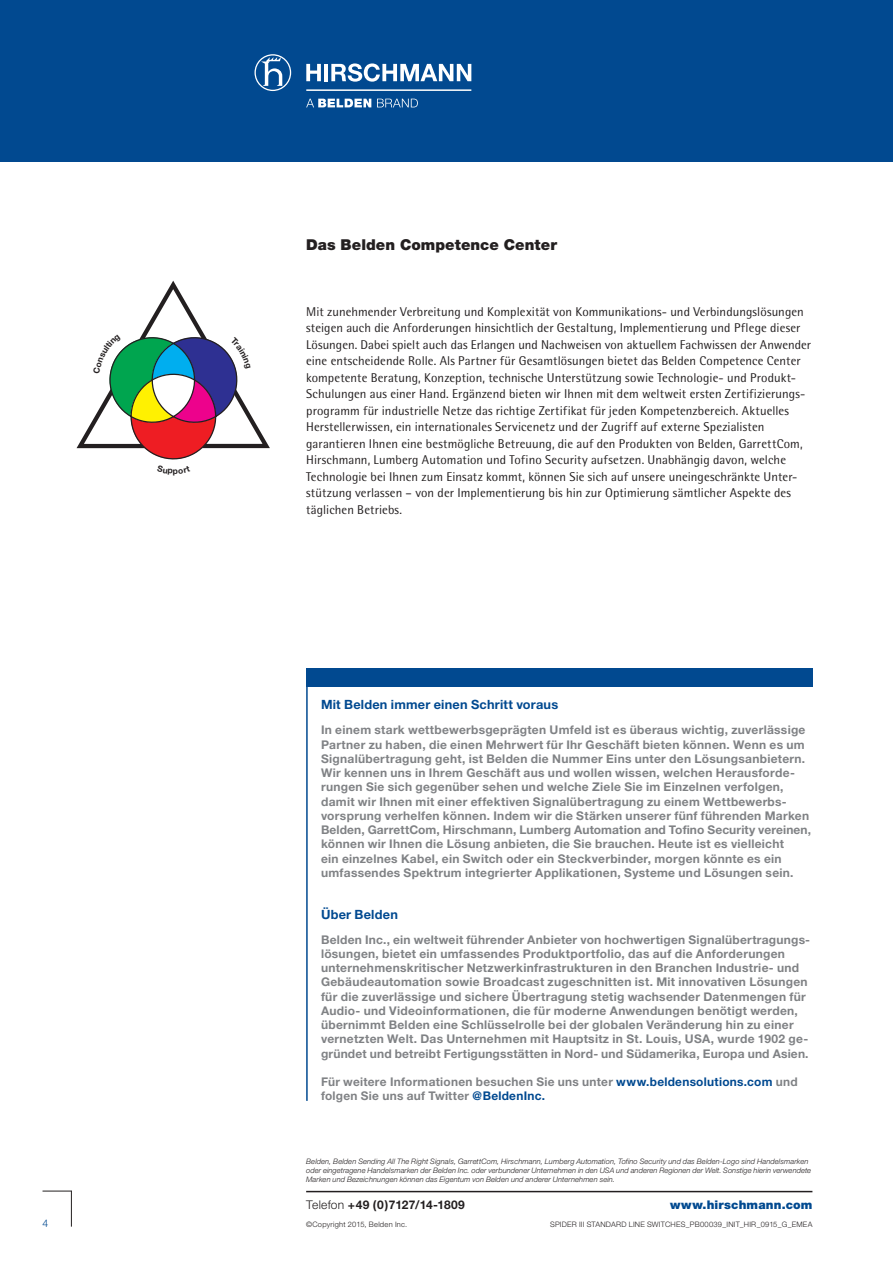
<style>
.page{position:relative;width:893px;height:1263px;background:#fff}
.page>*{position:absolute;margin:0;border:0;box-sizing:border-box;transform-origin:0 0}
.t1{font:900 15px "Helvetica Neue";letter-spacing:.005em;color:#231f20}
.t2{font:12.75px/16.5px "Rotis Semi Sans";letter-spacing:.005em;color:#231f20}
.t3{font:700 12.75px "Helvetica Neue";letter-spacing:.015em;color:#014990}
.t4{font:700 12px/14.2px "Helvetica Neue";letter-spacing:.025em;color:#808285}
.t5{font:700 12px "Helvetica Neue";letter-spacing:.01em;color:#231f20}
.t6{font:900 12px "Helvetica Neue";letter-spacing:.015em;color:#014990}
.t7{font:300 10.5px "Helvetica Neue";color:#014990}
.t8{font:italic 300 7.5px/9px "Helvetica Neue";letter-spacing:.01em;color:#231f20}
.t9{font:300 7.5px "Helvetica Neue";letter-spacing:.03em;color:#231f20}
.s1{color:#014990}
.s2{font-weight:300}
</style>
<div class="page">
<div style="left:0;top:0;width:893px;height:162px;background:#014990"></div>
<hr style="left:71px;top:1191px;width:1px;height:35px;background:#231f20">
<svg style="left:43px;top:1191px;width:29px;height:1px"></svg>
<svg style="left:306px;top:99px;width:65px;height:8px"></svg>
<svg style="left:377px;top:99px;width:41px;height:8px"></svg>
<svg style="left:254px;top:54px;width:37px;height:37px"></svg>
<hr style="left:306px;top:89px;width:165px;height:2px;background:#fff">
<hr style="left:324px;top:64px;width:4px;height:17px;background:#fff">
<svg style="left:306px;top:64px;width:15px;height:17px"></svg>
<svg style="left:331px;top:63px;width:140px;height:19px"></svg>
<hr style="left:306px;top:1191px;width:506px;height:1px;background:#231f20">
<div style="left:306px;top:668px;width:506px;height:18px;background:#014990"></div>
<hr style="left:306px;top:681px;width:2px;height:420px;background:#014990">
<svg style="left:76px;top:280px;width:194px;height:180px"></svg>
<p class="t7" style="left:43px;top:1216px;width:7px">4</p>
<p class="t1" style="left:306px;top:235px;width:252px">Das Belden Competence Center</p>
<p class="t2" style="left:306px;top:303px;width:507px">Mit zunehmender Verbreitung und Komplexität von Kommunikations- und Verbindungslösungen steigen auch die Anforderungen hinsichtlich der Gestaltung, Implementierung und Pflege dieser Lösungen. Dabei spielt auch das Erlangen und Nachweisen von aktuellem Fachwissen der Anwender eine entscheidende Rolle. Als Partner für Gesamtlösungen bietet das Belden Competence Center kompetente Beratung, Konzeption, technische Unterstützung sowie Technologie- und Produkt-Schulungen aus einer Hand. Ergänzend bieten wir Ihnen mit dem weltweit ersten Zertifizierungs&shy;programm für industrielle Netze das richtige Zertifikat für jeden Kompetenzbereich. Aktuelles Herstellerwissen, ein internationales Servicenetz und der Zugriff auf externe Spezialisten garantieren Ihnen eine bestmögliche Betreuung, die auf den Produkten von Belden, GarrettCom, Hirschmann, Lumberg Automation und Tofino Security aufsetzen. Unabhängig davon, welche Technologie bei Ihnen zum Einsatz kommt, können Sie sich auf unsere uneingeschränkte Unter&shy;stützung verlassen – von der Implementierung bis hin zur Optimierung sämtlicher Aspekte des täglichen Betriebs.</p>
<p class="t3" style="left:321px;top:697px;width:239px">Mit Belden immer einen Schritt voraus</p>
<p class="t4" style="left:321px;top:723px;width:492px">In einem stark wettbewerbsgeprägten Umfeld ist es überaus wichtig, zuverlässige Partner zu haben, die einen Mehrwert für Ihr Geschäft bieten können. Wenn es um Signalübertragung geht, ist Belden die Nummer Eins unter den Lösungsanbietern.<br>Wir kennen uns in Ihrem Geschäft aus und wollen wissen, welchen Herausforde&shy;rungen Sie sich gegenüber sehen und welche Ziele Sie im Einzelnen verfolgen, damit wir Ihnen mit einer effektiven Signalübertragung zu einem Wettbewerbs&shy;vorsprung verhelfen können. Indem wir die Stärken unserer fünf führenden Marken Belden, GarrettCom, Hirschmann, Lumberg Automation and Tofino Security vereinen, können wir Ihnen die Lösung anbieten, die Sie brauchen. Heute ist es vielleicht<br>ein einzelnes Kabel, ein Switch oder ein Steckverbinder, morgen könnte es ein umfassendes Spektrum integrierter Applikationen, Systeme und Lösungen sein.</p>
<p class="t3" style="left:321px;top:906px;width:78px">Über Belden</p>
<p class="t4" style="left:321px;top:932px;width:491px">Belden Inc., ein weltweit führender Anbieter von hochwertigen Signalübertragungs&shy;lösungen, bietet ein umfassendes Produktportfolio, das auf die Anforderungen unternehmenskritischer Netzwerkinfrastrukturen in den Branchen Industrie- und Gebäudeautomation sowie Broadcast zugeschnitten ist. Mit innovativen Lösungen für die zuverlässige und sichere Übertragung stetig wachsender Datenmengen für Audio- und Videoinformationen, die für moderne Anwendungen benötigt werden, übernimmt Belden eine Schlüsselrolle bei der globalen Veränderung hin zu einer vernetzten Welt. Das Unternehmen mit Hauptsitz in St. Louis, USA, wurde 1902 ge&shy;gründet und betreibt Fertigungsstätten in Nord- und Südamerika, Europa und Asien.</p>
<p class="t4" style="left:321px;top:1074px;width:478px">Für weitere Informationen besuchen Sie uns unter <span class="s1">www.beldensolutions.com</span> und folgen Sie uns auf Twitter <span class="s1">@BeldenInc.</span></p>
<p class="t8" style="left:306px;top:1157px;width:506px">Belden, Belden Sending All The Right Signals, GarrettCom, Hirschmann, Lumberg Automation, Tofino Security und das Belden-Logo sind Handelsmarken oder eingetragene Handelsmarken der Belden Inc. oder verbundener Unternehmen in den USA und anderen Regionen der Welt. Sonstige hierin verwendete<br>Marken und Bezeichnungen können das Eigentum von Belden und anderer Unternehmen sein.</p>
<p class="t5" style="left:306px;top:1197px;width:160px"><span class="s2">Telefon</span> +49 (0)7127/14-1809</p>
<p class="t6" style="left:670px;top:1198px;width:144px">www.hirschmann.com</p>
<p class="t9" style="left:306px;top:1219px;width:103px">©Copyright 2015, Belden Inc.</p>
<p class="t9" style="left:550px;top:1219px;width:264px">SPIDER III STANDARD LINE SWITCHES_PB00039_INIT_HIR_0915_G_EMEA</p>
</div>
